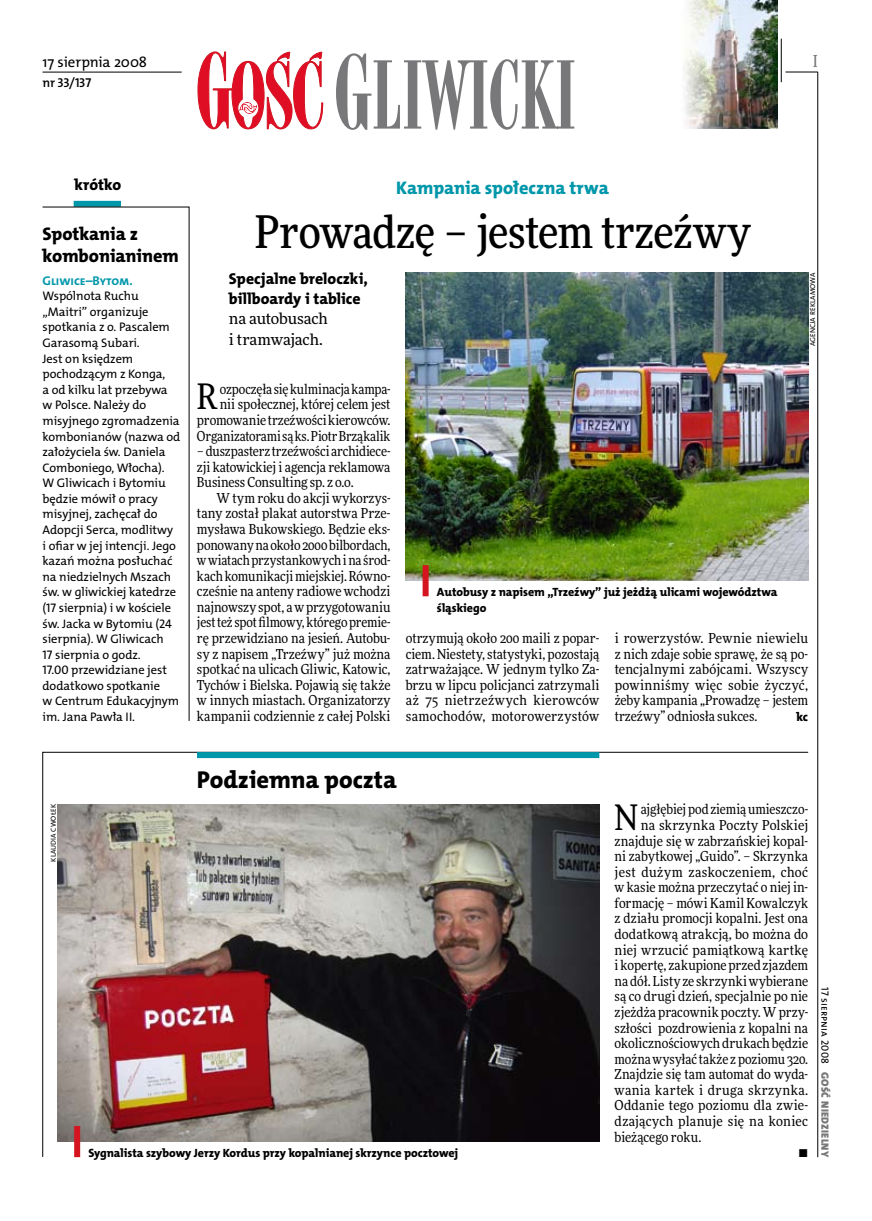
<style>
.page{position:relative;width:872px;height:1221px;background:#fff}
.page>*{position:absolute;margin:0;border:0;box-sizing:border-box;transform-origin:0 0}
.t1{font:500 45px "Freeday Narrow";letter-spacing:-.015em;color:#000}
.t2{font:35.25px "Freeday Narrow News";color:#000}
.t3{font:24.45px "The Mix HP8 Ex Bld";letter-spacing:-.005em;color:#000}
.t4{font:18.3px/21.6px "The Mix HP8 Ex Bld";letter-spacing:-.005em;color:#000}
.t5{font:18.3px "The Mix HP8 Ex Bld";letter-spacing:-.005em;color:#0097aa}
.t6{font:500 16.5px "Freeday Narrow";color:#787779;scale:.9 1}
.t7{font:15.75px/20.4px "The Mix HP8 Ex Bld";letter-spacing:-.005em;color:#000}
.t8{font:15.45px/20.4px "Freeday News";letter-spacing:-.01em;color:#000}
.t9{font:14.85px "The Mix HP5 Plain";color:#000}
.t10{font:13.8px/15.6px "Freeday Narrow News";letter-spacing:.005em;color:#000;text-align:justify}
.t11{font:13.8px "Freeday Narrow News";letter-spacing:.025em;color:#000}
.t12{font:12.9px "The Mix HP6 Se Bld";letter-spacing:-.015em;color:#000}
.t13{font:12.75px "The Mix HP7 Bld";letter-spacing:-.005em;color:#0097aa}
.t14{font:12.45px/15.6px "The Mix HP5 Plain";letter-spacing:-.005em;color:#000}
.t15{font:12.45px "The Mix HP8 Ex Bld";color:#000}
.t16{font:12px/15.6px "The Mix HP8 Ex Bld";letter-spacing:-.005em;color:#000}
.t17{font:10.5px "The Mix HP9 Blk";letter-spacing:.025em;color:#787779}
.t18{font:10.5px "The Mix HP5 Plain";letter-spacing:.01em;color:#000}
.t19{font:7.2px "The Mix HP5 Plain";letter-spacing:.015em;color:#000}
</style>
<div class="page">
<hr style="left:817px;top:72px;width:1px;height:1084px;background:#000">
<hr style="left:781px;top:39px;width:1px;height:43px;background:#000">
<img style="left:683px;top:0;width:94px;height:128px">
<hr style="left:785px;top:72px;width:32px;height:1px;background:#000">
<svg style="left:197px;top:51px;width:126px;height:78px"></svg>
<svg style="left:336px;top:53px;width:238px;height:77px"></svg>
<hr style="left:43px;top:72px;width:139px;height:1px;background:#000">
<svg style="left:42px;top:751px;width:766px;height:406px"></svg>
<div style="left:74px;top:201px;width:47px;height:6px;background:#0097aa"></div>
<svg style="left:42px;top:207px;width:147px;height:514px"></svg>
<img style="left:406px;top:273px;width:402px;height:307px">
<div style="left:422px;top:565px;width:6px;height:31px;background:#d4151f"></div>
<img style="left:57px;top:804px;width:542px;height:337px">
<div style="left:74px;top:1125px;width:6px;height:31px;background:#d4151f"></div>
<div style="left:197px;top:752px;width:402px;height:6px;background:#0097aa"></div>
<p class="t9" style="left:43px;top:53px;width:106px">17 sierpnia 2008</p>
<p class="t12" style="left:43px;top:75px;width:50px">nr 33/137</p>
<p class="t6" style="left:813px;top:50px;width:6px">I</p>
<p class="t7" style="left:74px;top:175px;width:48px">krótko</p>
<h3 class="t4" style="left:43px;top:223px;width:138px">Spotkania z kombonianinem</h3>
<p class="t13" style="left:43px;top:272px;width:92px">Gliwice–Bytom.</p>
<p class="t14" style="left:43px;top:288px;width:139px">Wspólnota Ruchu „Maitri” organizuje spotkania z o. Pascalem<br>Garasomą Subari.<br>Jest on księdzem pochodzącym z Konga,<br>a od kilku lat przebywa w Polsce. N ależy do misyjnego zgromadzenia kombonianów (nazwa od założyciela św. Daniela<br>Comboniego, Włocha).<br>WG</p>
<p class="t14" style="left:43px;top:475px;width:135px;text-indent:23px">liwicach i Bytomiu będzie mówił o pracy misyjnej, zachęcał do<br>Adopcji Serca, modlitwy i ofiar w jej intencji. Jego kazań można posłuchać na niedzielnych Mszach św. w gliwickiej katedrze (17 sierpnia) i w kościele św. Jacka w Bytomiu (24 sierpnia). WG</p>
<p class="t14" style="left:43px;top:631px;width:138px;text-indent:76px">liwicach<br>17 sierpnia o godz.<br>17.00 przewidziane jest dodatkowo spotkanie<br>w Centrum Edukacyjnym im. Jana Pawła II.</p>
<h3 class="t5" style="left:396px;top:175px;width:214px">Kampania społeczna trwa</h3>
<h1 class="t1" style="left:255px;top:204px;width:497px">Prowadzę – jestem trzeźwy</h1>
<p class="t7" style="left:229px;top:268px;width:140px">Specjalne breloczki, billboardy i tablice</p>
<p class="t8" style="left:229px;top:308px;width:100px">na autobusach i tramwajach.</p>
<p class="t19" style="left:808px;top:346px;width:75px;rotate:-90deg">Agencja Reklamowa</p>
<p class="t10" style="left:197px;top:381px;width:195px;text-align:right">ozpoczęła się kulminacja kampa-<br>nii społecznej, której celem jest promowanie trzeźwości kierowców.<br>Organizatorami są ks. Piotr Brząkalik</p>
<p class="t10" style="left:197px;top:443px;width:195px">– duszpasterz trzeźwości archidiece&shy;zji katowickiej i agencja reklamowa Business Consulting sp. z o.o.</p>
<p class="t10" style="left:197px;top:490px;width:195px;text-indent:20px">W tym roku do akcji wykorzys&shy;tany został plakat autorstwa Prze&shy;mysława Bukowskiego. Będzie eks&shy;ponowany na około 2000 bilbordach, wwiatach przystankowych ina środ&shy;kach komunikacji miejskiej. Równo&shy;cześnie na anteny radiowe wchodzi najnowszy spot, awprzygotowaniu jest też spot filmowy, którego premie&shy;rę przewidziano na jesień. Autobu&shy;sy z napisem „Trzeźwy” już można spotkać na ulicach Gliwic, Katowic, Tychów i Bielska. Pojawią się także w innych miastach. Organizatorzy kampanii codziennie z całej Polski</p>
<h2 class="t2" style="left:197px;top:375px;width:22px">R</h2>
<p class="t16" style="left:437px;top:584px;width:342px">Autobusy z napisem „Trzeźwy” już jeżdżą ulicami województwa śląskiego</p>
<p class="t10" style="left:406px;top:630px;width:195px">otrzymują około 200 maili z popar&shy;ciem. Niestety, statystyki, pozostają zatrważające. W jednym tylko Za&shy;brzu w lipcu policjanci zatrzymali aż 75 nietrzeźwych kierowców samochodów, motorowerzystów</p>
<p class="t10" style="left:614px;top:630px;width:195px">i rowerzystów. Pewnie niewielu z nich zdaje sobie sprawę, że są po&shy;tencjalnymi zabójcami. Wszyscy powinniśmy więc sobie życzyć, żeby kampania „Prowadzę – jestem trzeźwy” odniosła sukces.</p>
<p class="t15" style="left:796px;top:708px;width:13px">kc</p>
<h3 class="t3" style="left:197px;top:764px;width:201px">Podziemna poczta</h3>
<p class="t19" style="left:49px;top:861px;width:59px;rotate:-90deg">Klaudia Cwołek</p>
<p class="t16" style="left:88px;top:1145px;width:371px">Sygnalista szybowy Jerzy Kordus przy kopalnianej skrzynce pocztowej</p>
<h2 class="t2" style="left:614px;top:795px;width:25px">N</h2>
<p class="t10" style="left:641px;top:801px;width:169px">ajgłębiej pod ziemią umieszczo-</p>
<p class="t10" style="left:641px;top:817px;width:169px">na skrzynka Poczty Polskiej</p>
<p class="t10" style="left:614px;top:832px;width:195px">znajduje się w zabrzańskiej kopal-</p>
<p class="t10" style="left:614px;top:848px;width:195px">ni zabytkowej „Guido”. – Skrzynka</p>
<p class="t11" style="left:614px;top:863px;width:195px">jest dużym zaskoczeniem, choć</p>
<p class="t10" style="left:614px;top:879px;width:195px">w kasie można przeczytać o niej in-</p>
<p class="t10" style="left:614px;top:895px;width:195px">formację – mówi Kamil Kowalczyk</p>
<p class="t10" style="left:614px;top:910px;width:195px">z działu promocji kopalni. Jest ona</p>
<p class="t10" style="left:614px;top:926px;width:195px">dodatkową atrakcją, bo można do</p>
<p class="t10" style="left:614px;top:941px;width:195px">niej wrzucić pamiątkową kartkę</p>
<p class="t10" style="left:614px;top:957px;width:195px">i kopertę, zakupione przed zjazdem</p>
<p class="t10" style="left:614px;top:972px;width:195px">na dół. Listy ze skrzynki wybierane</p>
<p class="t10" style="left:614px;top:988px;width:195px">są co drugi dzień, specjalnie po nie</p>
<p class="t10" style="left:614px;top:1004px;width:195px">zjeżdża pracownik poczty. W przy-</p>
<p class="t10" style="left:614px;top:1019px;width:195px">szłości pozdrowienia z kopalni na</p>
<p class="t10" style="left:614px;top:1035px;width:195px">okolicznościowych drukach będzie</p>
<p class="t10" style="left:614px;top:1050px;width:195px">można wysyłać także z poziomu 320.</p>
<p class="t10" style="left:614px;top:1066px;width:195px">Znajdzie się tam automat do wyda-</p>
<p class="t11" style="left:614px;top:1081px;width:195px">wania kartek i druga skrzynka.</p>
<p class="t10" style="left:614px;top:1097px;width:195px">Oddanie tego poziomu dla zwie-</p>
<p class="t10" style="left:614px;top:1112px;width:195px">dzających planuje się na koniec</p>
<p class="t10" style="left:614px;top:1128px;width:88px">bieżącego roku.</p>
<p class="t10" style="left:798px;top:1144px;width:11px">•</p>
<p class="t18" style="left:832px;top:986px;width:78px;rotate:90deg">17 sierpnia 2008</p>
<p class="t17" style="left:832px;top:1071px;width:87px;rotate:90deg">Gość Niedzielny</p>
</div>
